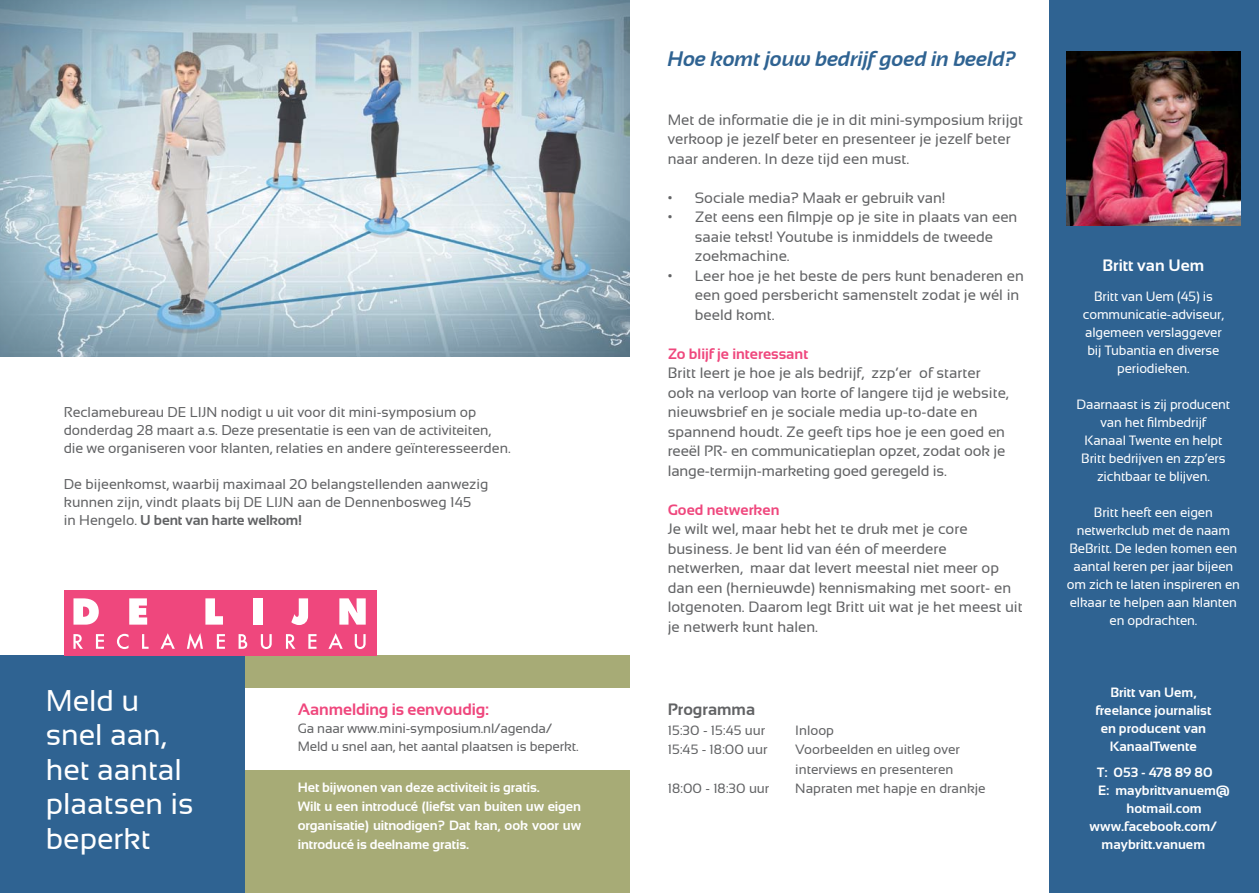
<style>
.page{position:relative;width:1259px;height:893px;background:#fff}
.page>*{position:absolute;margin:0;border:0;box-sizing:border-box;transform-origin:0 0}
.t1{font:30px/34.5px "Sansation";color:#fff}
.Grote_kop{font:italic 700 21px "Sansation";color:#2f6392}
.t2{font:700 16.5px "Sansation";letter-spacing:-.01em;color:#ef477d}
.t3{font:700 16.5px "Sansation";color:#fff}
.t4{font:700 16.5px "Sansation";color:#616264}
.t5{font:15px/19.5px "Sansation";color:#616264}
.t6{font:700 15px "Sansation";color:#ef477d}
.t7{font:14.25px/18px "Sansation";color:#616264}
.t8{font:700 14.25px "Sansation";letter-spacing:-.01em;color:#616264}
.t9{font:13.5px/18px "Sansation";letter-spacing:-.01em;color:#fff;text-align:center}
.t10{font:700 13.5px/18px "Sansation";color:#fff;text-align:center}
.t11{font:13.5px "Sansation";color:#616264}
.t12{font:700 12px "Sansation";color:#fff}
.s1{font-weight:400}
</style>
<div class="page">
<div style="left:1049px;top:0;width:210px;height:893px;background:#2f6392"></div>
<div style="left:237px;top:656px;width:392px;height:237px;background:#a7ab76"></div>
<div style="left:237px;top:688px;width:392px;height:81px;background:#fff"></div>
<img style="left:0;top:0;width:629px;height:356px">
<div style="left:0;top:656px;width:244px;height:237px;background:#2f6392"></div>
<img style="left:1066px;top:51px;width:174px;height:174px">
<div style="left:64px;top:590px;width:313px;height:66px;background:#ef477d"></div>
<svg style="left:73px;top:598px;width:26px;height:27px"></svg>
<svg style="left:129px;top:598px;width:18px;height:27px"></svg>
<svg style="left:205px;top:598px;width:18px;height:27px"></svg>
<div style="left:253px;top:598px;width:9px;height:27px;background:#fff"></div>
<svg style="left:291px;top:598px;width:17px;height:27px"></svg>
<svg style="left:339px;top:598px;width:27px;height:27px"></svg>
<svg style="left:73px;top:633px;width:292px;height:16px"></svg>
<p class="t7" style="left:64px;top:403px;width:429px">Reclamebureau DE LIJN nodigt u uit voor dit mini-symposium op donderdag 28 maart a.s. Deze presentatie is een van de activiteiten,</p>
<p class="t7" style="left:64px;top:439px;width:448px">die we organiseren voor klanten, relaties en andere geïnteresseerden.</p>
<p class="t7" style="left:64px;top:475px;width:426px">De bijeenkomst, waarbij maximaal 20 belangstellenden aanwezig</p>
<p class="t7" style="left:64px;top:493px;width:409px">kunnen zijn, vindt plaats bij DE LIJN aan de Dennenbosweg 145</p>
<p class="t8" style="left:64px;top:512px;width:240px"><span class="s1">in Hengelo.</span> U bent van harte welkom!</p>
<p class="t1" style="left:46px;top:683px;width:149px">Meld u snel aan, het aantal plaatsen is beperkt</p>
<p class="t2" style="left:298px;top:700px;width:193px">Aanmelding is eenvoudig:</p>
<p class="t11" style="left:298px;top:720px;width:256px">Ga naar www.mini-symposium.nl/agenda/</p>
<p class="t11" style="left:298px;top:738px;width:282px">Meld u snel aan, het aantal plaatsen is beperkt.</p>
<p class="t10" style="left:298px;top:779px;width:244px">Het bijwonen van deze activiteit is gratis.</p>
<p class="t10" style="left:298px;top:797px;width:285px;line-height:18.8px;text-align:justify">Wilt u een introducé (liefst van buiten uw eigen organisatie) uitnodigen? Dat kan, ook voor uw introducé is deelname gratis.</p>
<p class="Grote_kop" style="left:668px;top:47px;width:350px">Hoe komt jouw bedrijf goed in beeld?</p>
<p class="t5" style="left:668px;top:110px;width:357px">Met de informatie die je in dit mini-symposium krijgt verkoop je jezelf beter en presenteer je jezelf beter naar anderen. In deze tijd een must.</p>
<p class="t5" style="left:668px;top:188px;width:279px">• Sociale media? Maak er gebruik van!</p>
<p class="t5" style="left:695px;top:207px;width:324px;text-indent:-27px">• Zet eens een filmpje op je site in plaats van een saaie tekst! Youtube is inmiddels de tweede zoekmachine.</p>
<p class="t5" style="left:695px;top:266px;width:330px;text-indent:-27px">• Leer hoe je het beste de pers kunt benaderen en een goed persbericht samenstelt zodat je wél in beeld komt.</p>
<p class="t6" style="left:668px;top:345px;width:142px">Zo blijf je interessant</p>
<p class="t5" style="left:668px;top:363px;width:342px">Britt leert je hoe je als bedrijf, zzp’er of starter ook na verloop van korte of langere tijd je website, nieuwsbrief en je sociale media up-to-date en spannend houdt. Ze geeft tips hoe je een goed en reeël PR- en communicatieplan opzet, zodat ook je lange-termijn-marketing goed geregeld is.</p>
<p class="t6" style="left:668px;top:501px;width:113px">Goed netwerken</p>
<p class="t5" style="left:668px;top:519px;width:356px">Je wilt wel, maar hebt het te druk met je core business. Je bent lid van één of meerdere netwerken, maar dat levert meestal niet meer op dan een (hernieuwde) kennismaking met soort- en lotgenoten. Daarom legt Britt uit wat je het meest uit je netwerk kunt halen.</p>
<p class="t4" style="left:668px;top:700px;width:89px">Programma</p>
<p class="t11" style="left:668px;top:722px;width:99px">15:30 - 15:45 uur</p>
<p class="t11" style="left:795px;top:722px;width:40px">Inloop</p>
<p class="t11" style="left:668px;top:742px;width:101px">15:45 - 18:00 uur</p>
<p class="t11" style="left:795px;top:742px;width:166px">Voorbeelden en uitleg over</p>
<p class="t11" style="left:795px;top:761px;width:160px">interviews en presenteren</p>
<p class="t11" style="left:668px;top:781px;width:103px">18:00 - 18:30 uur</p>
<p class="t11" style="left:795px;top:781px;width:192px">Napraten met hapje en drankje</p>
<p class="t3" style="left:1102px;top:256px;width:103px">Britt van Uem</p>
<p class="t9" style="left:1083px;top:288px;width:142px">Britt van Uem (45) is communicatie-adviseur, algemeen verslaggever bij Tubantia en diverse periodieken.</p>
<p class="t9" style="left:1076px;top:396px;width:155px">Daarnaast is zij producent van het filmbedrijf</p>
<p class="t9" style="left:1081px;top:432px;width:146px">Kanaal Twente en helpt<br>Britt bedrijven en zzp’ers zichtbaar te blijven.</p>
<p class="t9" style="left:1066px;top:504px;width:175px">Britt heeft een eigen netwerkclub met de naam<br>BeBritt. De leden komen een aantal keren per jaar bijeen om zich te laten inspireren en elkaar te helpen aan klanten en opdrachten.</p>
<p class="t10" style="left:1095px;top:684px;width:118px">Britt van Uem, freelance journalist en producent van<br>KanaalTwente</p>
<p class="t10" style="left:1097px;top:763px;width:117px">T: 053 - 478 89 80</p>
<p class="t10" style="left:1098px;top:781px;width:133px">E: maybrittvanuem@ hotmail.com</p>
<p class="t10" style="left:1089px;top:817px;width:129px">www.facebook.com/ maybritt.vanuem</p>
<p class="t12" style="left:1094px;top:833px;width:116px">Britt van Uem (1971) is</p>
</div>
